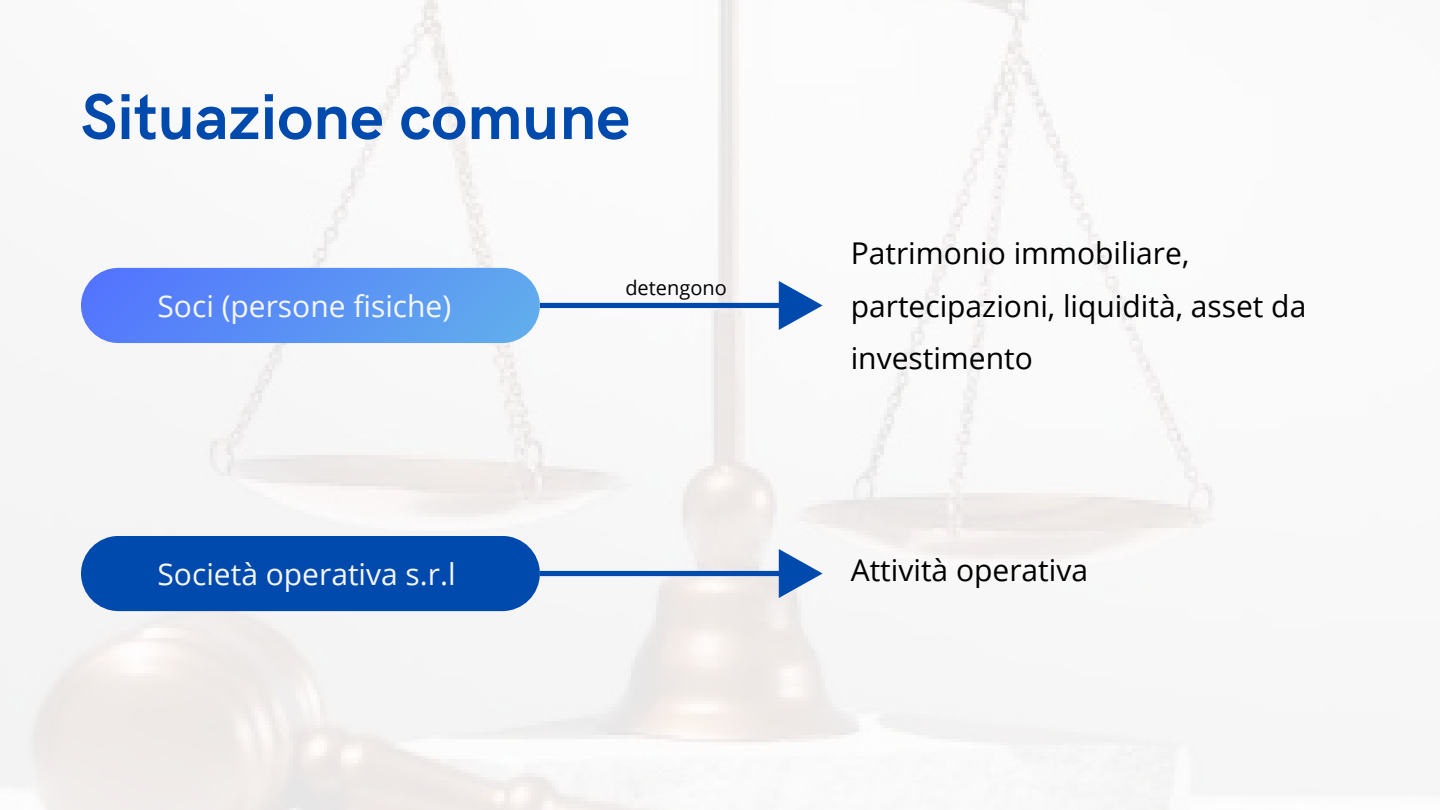
<style>
.page{position:relative;width:1440px;height:810px;background:#fff}
.page>*{position:absolute;margin:0;border:0;box-sizing:border-box;transform-origin:0 0}
.t1{font:700 65px "HK Grotesk";color:#004aad}
.t2{font:30px/52.5px "Open Sans";color:#000}
.t3{font:30px "Open Sans";color:#f5f6f8}
.t4{font:20px "Open Sans";color:#000}
</style>
<div class="page">
<img style="left:0;top:0;width:1215px;height:810px">
<div style="left:81px;top:268px;width:459px;height:75px;background:linear-gradient(to right,#5375fe,#61aced);border-radius:38px"></div>
<svg style="left:540px;top:281px;width:283px;height:49px"></svg>
<div style="left:81px;top:536px;width:459px;height:75px;background:#004aad;border-radius:38px"></div>
<svg style="left:540px;top:549px;width:283px;height:49px"></svg>
<p class="t1" style="left:81px;top:81px;width:551px">Situazione comune</p>
<h1 class="t3" style="left:158px;top:285px;width:295px">Soci (persone fisiche)</h1>
<h2 class="t4" style="left:625px;top:274px;width:103px">detengono</h2>
<p class="t2" style="left:851px;top:226px;width:457px">Patrimonio immobiliare, partecipazioni, liquidità, asset da investimento</p>
<h2 class="t3" style="left:158px;top:553px;width:300px">Società operativa s.r.l</h2>
<h2 class="t2" style="left:851px;top:543px;width:239px">Attività operativa</h2>
</div>
